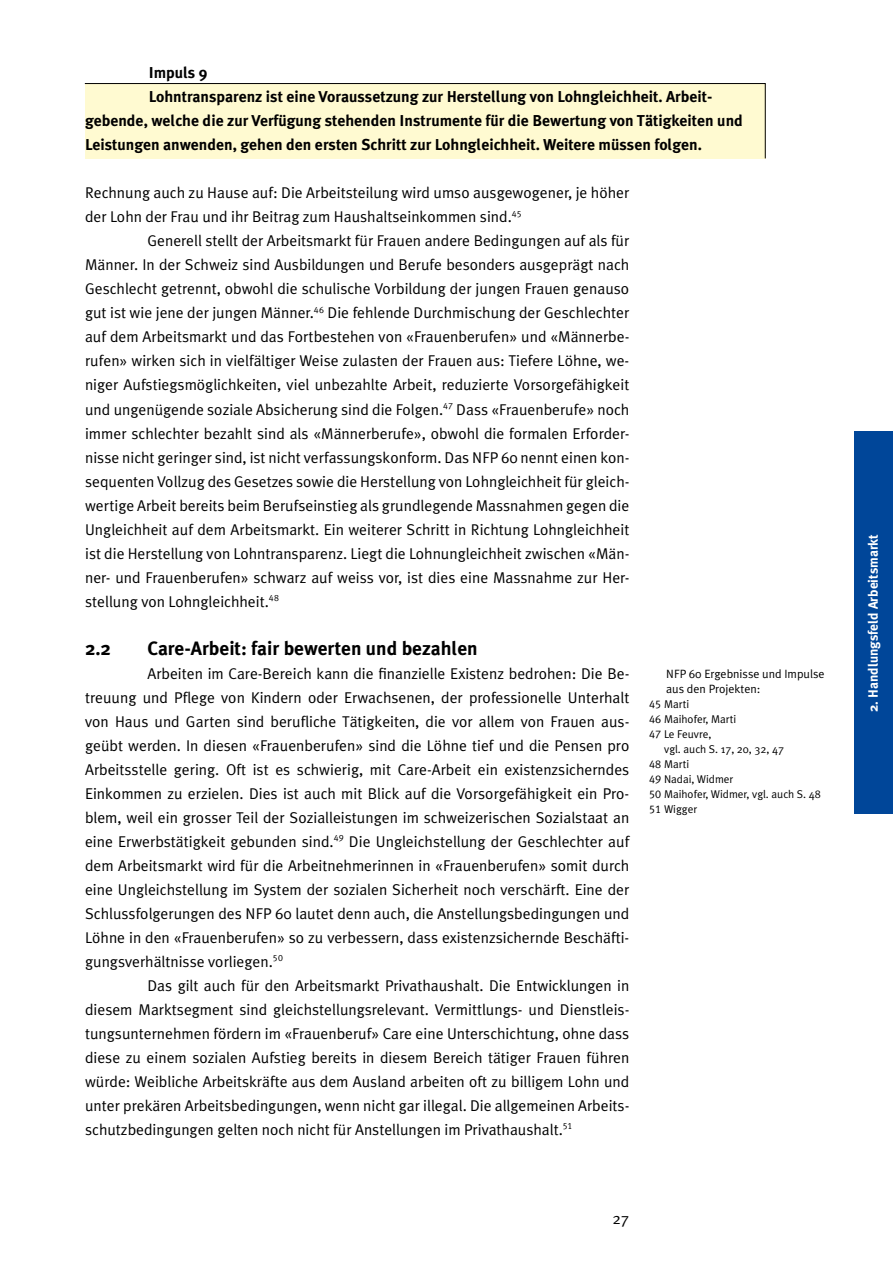
<style>
.page{position:relative;width:893px;height:1263px;background:#fff}
.page>*{position:absolute;margin:0;border:0;box-sizing:border-box;transform-origin:0 0}
.t1{font:700 19.35px "Meta Plus";color:#000}
.t2{font:700 15.75px "Meta Plus";color:#000}
.t3{font:15.75px "Meta Plus Normal";color:#000}
.t4{font:15.6px "Meta Plus Normal";color:#000}
.t5{font:700 13.5px "Meta Plus";color:#fff}
.t6{font:12px/15px "Meta Plus Normal";color:#000}
.t7{font:11.25px/15px "Meta Plus Normal";color:#000}
.s1{font-family:"Meta Plus Normal Caps"}
</style>
<div class="page">
<div style="left:855px;top:432px;width:38px;height:382px;background:#004699"></div>
<div style="left:85px;top:83px;width:681px;height:76px;background:#fffad1"></div>
<p class="t2" style="left:149px;top:64px;width:60px">Impuls 9</p>
<p class="t2" style="left:149px;top:88px;width:565px">Lohntransparenz ist eine Voraussetzung zur Herstellung von Lohngleichheit. Arbeit-</p>
<p class="t2" style="left:85px;top:112px;width:659px">gebende, welche die zur Verfügung stehenden Instrumente für die Bewertung von Tätigkeiten und</p>
<p class="t2" style="left:85px;top:136px;width:618px">Leistungen anwenden, gehen den ersten Schritt zur Lohngleichheit. Weitere müssen folgen.</p>
<p class="t4" style="left:85px;top:184px;width:546px">Rechnung auch zu Hause auf: Die Arbeitsteilung wird umso ausgewogener, je höher</p>
<p class="t4" style="left:85px;top:208px;width:438px">der Lohn der Frau und ihr Beitrag zum Haushaltseinkommen sind.<sup>45</sup></p>
<p class="t4" style="left:147px;top:232px;width:483px">Generell stellt der Arbeitsmarkt für Frauen andere Bedingungen auf als für</p>
<p class="t4" style="left:85px;top:256px;width:546px">Männer. In der Schweiz sind Ausbildungen und Berufe besonders ausgeprägt nach</p>
<p class="t4" style="left:85px;top:280px;width:546px">Geschlecht getrennt, obwohl die schulische Vorbildung der jungen Frauen genauso</p>
<p class="t4" style="left:85px;top:304px;width:546px">gut ist wie jene der jungen Männer.<sup>46</sup> Die fehlende Durchmischung der Geschlechter</p>
<p class="t4" style="left:85px;top:328px;width:546px">auf dem Arbeitsmarkt und das Fortbestehen von «Frauenberufen» und «Männerbe-</p>
<p class="t4" style="left:85px;top:352px;width:546px">rufen» wirken sich in vielfältiger Weise zulasten der Frauen aus: Tiefere Löhne, we-</p>
<p class="t4" style="left:85px;top:376px;width:546px">niger Aufstiegsmöglichkeiten, viel unbezahlte Arbeit, reduzierte Vorsorgefähigkeit</p>
<p class="t4" style="left:85px;top:400px;width:546px">und ungenügende soziale Absicherung sind die Folgen.<sup>47</sup> Dass «Frauenberufe» noch</p>
<p class="t4" style="left:85px;top:424px;width:546px">immer schlechter bezahlt sind als «Männerberufe», obwohl die formalen Erforder-</p>
<p class="t4" style="left:85px;top:448px;width:546px">nisse nicht geringer sind, ist nicht verfassungskonform. Das NFP 60 nennt einen kon-</p>
<p class="t4" style="left:85px;top:472px;width:546px">sequenten Vollzug des Gesetzes sowie die Herstellung von Lohngleichheit für gleich-</p>
<p class="t4" style="left:85px;top:496px;width:546px">wertige Arbeit bereits beim Berufseinstieg als grundlegende Massnahmen gegen die</p>
<p class="t4" style="left:85px;top:520px;width:546px">Ungleichheit auf dem Arbeitsmarkt. Ein weiterer Schritt in Richtung Lohngleichheit</p>
<p class="t4" style="left:85px;top:544px;width:546px">ist die Herstellung von Lohntransparenz. Liegt die Lohnungleichheit zwischen «Män-</p>
<p class="t4" style="left:85px;top:568px;width:546px">ner- und Frauenberufen» schwarz auf weiss vor, ist dies eine Massnahme zur Her-</p>
<p class="t4" style="left:85px;top:592px;width:195px">stellung von Lohngleichheit.<sup>48</sup></p>
<p class="t1" style="left:85px;top:637px;width:28px">2.2</p>
<p class="t1" style="left:147px;top:637px;width:332px">Care-Arbeit: fair bewerten und bezahlen</p>
<p class="t4" style="left:147px;top:664px;width:483px">Arbeiten im Care-Bereich kann die finanzielle Existenz bedrohen: Die Be-</p>
<p class="t4" style="left:85px;top:688px;width:546px">treuung und Pflege von Kindern oder Erwachsenen, der professionelle Unterhalt</p>
<p class="t4" style="left:85px;top:712px;width:546px">von Haus und Garten sind berufliche Tätigkeiten, die vor allem von Frauen aus-</p>
<p class="t4" style="left:85px;top:736px;width:546px">geübt werden. In diesen «Frauenberufen» sind die Löhne tief und die Pensen pro</p>
<p class="t4" style="left:85px;top:760px;width:546px">Arbeitsstelle gering. Oft ist es schwierig, mit Care-Arbeit ein existenzsicherndes</p>
<p class="t4" style="left:85px;top:784px;width:546px">Einkommen zu erzielen. Dies ist auch mit Blick auf die Vorsorgefähigkeit ein Pro-</p>
<p class="t4" style="left:85px;top:808px;width:546px">blem, weil ein grosser Teil der Sozialleistungen im schweizerischen Sozialstaat an</p>
<p class="t4" style="left:85px;top:832px;width:546px">eine Erwerbstätigkeit gebunden sind.<sup>49</sup> Die Ungleichstellung der Geschlechter auf</p>
<p class="t4" style="left:85px;top:856px;width:546px">dem Arbeitsmarkt wird für die Arbeitnehmerinnen in «Frauenberufen» somit durch</p>
<p class="t4" style="left:85px;top:880px;width:546px">eine Ungleichstellung im System der sozialen Sicherheit noch verschärft. Eine der</p>
<p class="t4" style="left:85px;top:904px;width:546px">Schlussfolgerungen des NFP 60 lautet denn auch, die Anstellungsbedingungen und</p>
<p class="t4" style="left:85px;top:928px;width:546px">Löhne in den «Frauenberufen» so zu verbessern, dass existenzsichernde Beschäfti-</p>
<p class="t4" style="left:85px;top:952px;width:199px">gungsverhältnisse vorliegen.<sup>50</sup></p>
<p class="t4" style="left:147px;top:976px;width:483px">Das gilt auch für den Arbeitsmarkt Privathaushalt. Die Entwicklungen in</p>
<p class="t4" style="left:85px;top:1000px;width:546px">diesem Marktsegment sind gleichstellungsrelevant. Vermittlungs- und Dienstleis-</p>
<p class="t4" style="left:85px;top:1024px;width:546px">tungsunternehmen fördern im «Frauenberuf» Care eine Unterschichtung, ohne dass</p>
<p class="t4" style="left:85px;top:1048px;width:546px">diese zu einem sozialen Aufstieg bereits in diesem Bereich tätiger Frauen führen</p>
<p class="t4" style="left:85px;top:1072px;width:546px">würde: Weibliche Arbeitskräfte aus dem Ausland arbeiten oft zu billigem Lohn und</p>
<p class="t4" style="left:85px;top:1096px;width:546px">unter prekären Arbeitsbedingungen, wenn nicht gar illegal. Die allgemeinen Arbeits-</p>
<p class="t4" style="left:85px;top:1120px;width:489px">schutzbedingungen gelten noch nicht für Anstellungen im Privathaushalt.<sup>51</sup></p>
<p class="t6" style="left:666px;top:667px;width:160px">NFP 60 Ergebnisse und Impulse aus den Projekten:</p>
<p class="t7" style="left:649px;top:697px;width:89px"><span class="s1">45</span> Marti<br><span class="s1">46</span> Maihofer, Marti<br><span class="s1">47</span> Le Feuvre,</p>
<p class="t7" style="left:649px;top:742px;width:173px;text-indent:15px">vgl. auch S. 17, 20, 32, 47<br><span class="s1">48</span> Marti<br><span class="s1">49</span> Nadai, Widmer<br><span class="s1">50</span> Maihofer, Widmer, vgl. auch S. 48<br><span class="s1">51</span> Wigger</p>
<p class="t3" style="left:612px;top:1210px;width:18px">27</p>
<p class="t5" style="left:865px;top:712px;width:179px;rotate:-90deg">2. Handlungsfeld Arbeitsmarkt</p>
</div>
